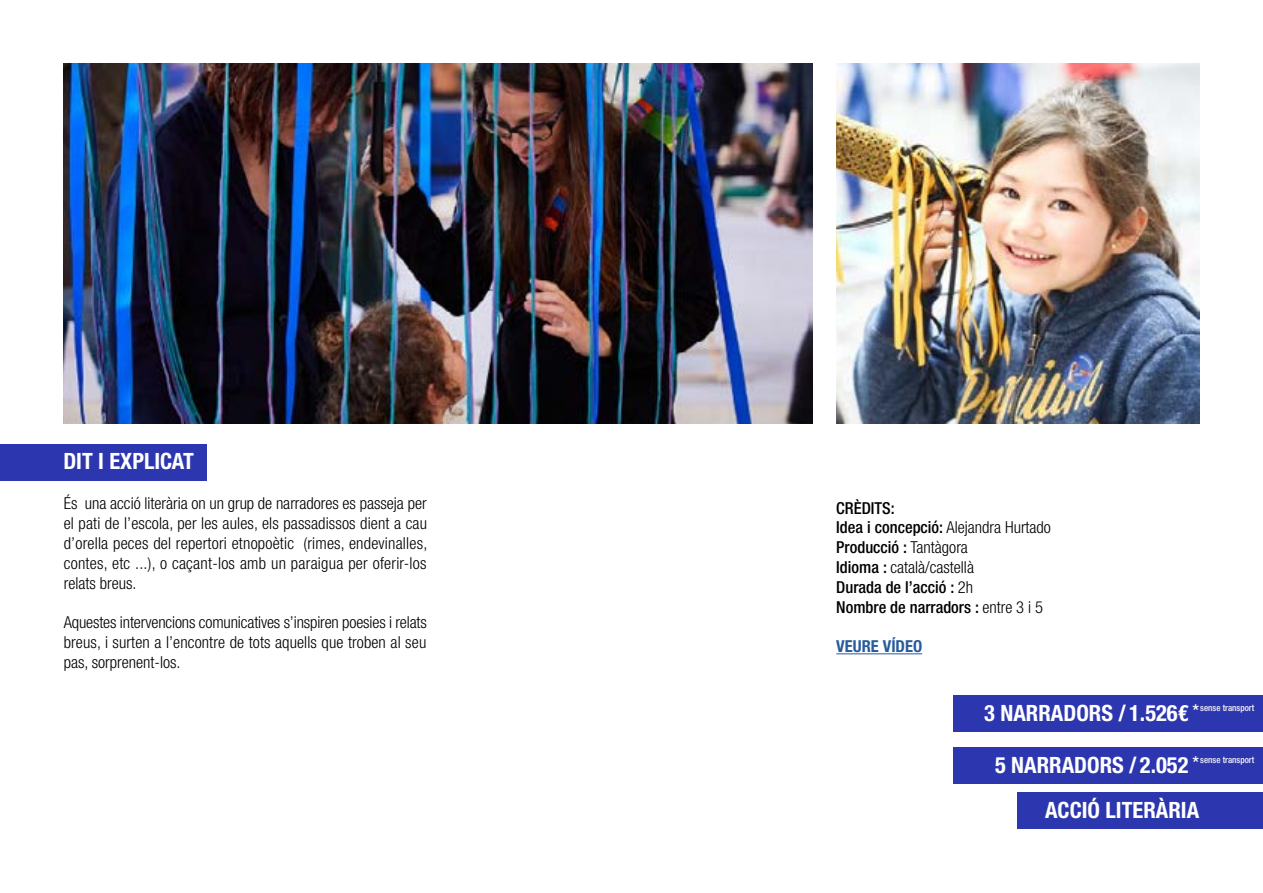
<style>
.page{position:relative;width:1263px;height:893px;background:#fff}
.page>*{position:absolute;margin:0;border:0;box-sizing:border-box;transform-origin:0 0}
.t1{font:700 condensed 22.5px "Helvetica Neue LT Std";color:#fff}
.t2{font:300 condensed 16.5px/19.8px "Helvetica Neue LT Std";letter-spacing:.005em;color:#000;text-align:justify}
.t3{font:500 condensed 16.5px/19.8px "Helvetica Neue LT Std";color:#000}
.t4{font:700 condensed 16.5px "Helvetica Neue LT Std";color:#275b9b}
.s1{font-weight:300}
.s2{font-weight:500;font-size:18px;color:#f8f8f8}
</style>
<div class="page">
<img style="left:836px;top:64px;width:363px;height:359px">
<img style="left:64px;top:64px;width:749px;height:359px">
<div style="left:1018px;top:793px;width:245px;height:36px;background:#2c36ae"></div>
<div style="left:0;top:444px;width:207px;height:36px;background:#2c36ae"></div>
<hr style="left:836px;top:653px;width:86px;height:1px;background:#275b9b">
<div style="left:953px;top:747px;width:310px;height:37px;background:#2c36ae"></div>
<div style="left:953px;top:695px;width:310px;height:37px;background:#2c36ae"></div>
<h1 class="t1" style="left:63px;top:447px;width:132px">DIT I EXPLICAT</h1>
<p class="t2" style="left:64px;top:493px;width:365px">És una acció literària on un grup de narradores es passeja per el pati de l’escola, per les aules, els passadissos dient a cau d’orella peces del repertori etnopoètic (rimes, endevinalles, contes, etc ...), o caçant-los amb un paraigua per oferir-los relats breus.</p>
<p class="t2" style="left:64px;top:612px;width:364px">Aquestes intervencions comunicatives s’inspiren poesies i relats breus, i surten a l’encontre de tots aquells que troben al seu pas, sorprenent-los.</p>
<p class="t3" style="left:836px;top:498px;width:216px">CRÈDITS:<br>Idea i concepció: <span class="s1">Alejandra Hurtado<br></span>Producció : <span class="s1">Tantàgora<br></span>Idioma : <span class="s1">català/castellà<br></span>Durada de l’acció : <span class="s1">2h<br></span>Nombre de narradors : <span class="s1">entre 3 i 5</span></p>
<p class="t4" style="left:836px;top:636px;width:87px">VEURE VÍDEO</p>
<h1 class="t1" style="left:984px;top:699px;width:271px">3 NARRADORS / 1.526€ <span class="s2">*</span> <sup>sense</sup> <sup>transport</sup></h1>
<h1 class="t1" style="left:995px;top:751px;width:261px">5 NARRADORS / 2.052 <span class="s2">*</span> <sup>sense</sup> <sup>transport</sup></h1>
<h1 class="t1" style="left:1045px;top:796px;width:156px">ACCIÓ LITERÀRIA</h1>
</div>
